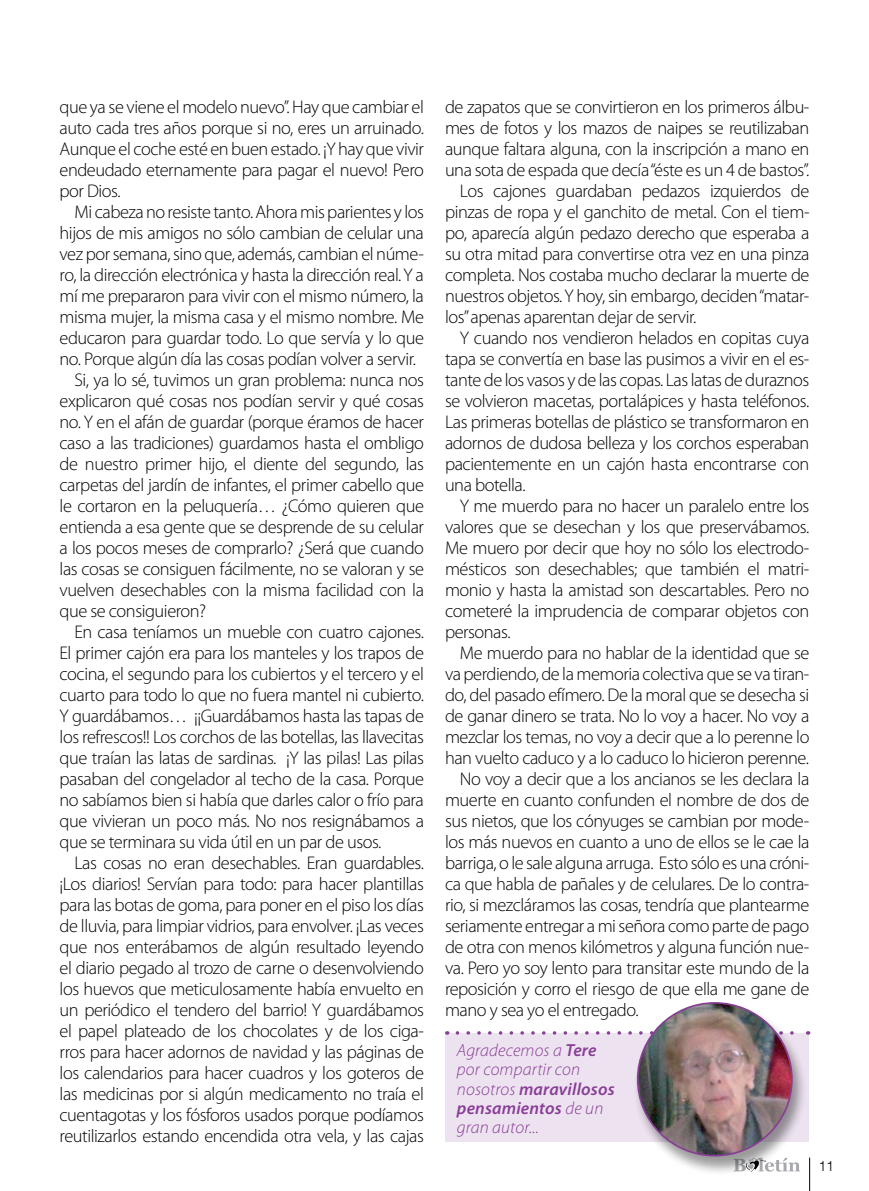
<style>
.page{position:relative;width:869px;height:1191px;background:#fff}
.page>*{position:absolute;margin:0;border:0;box-sizing:border-box;transform-origin:0 0}
.t1{font:300 18.38px/21px "Myriad Pro";letter-spacing:-.025em;color:#000;text-align:justify}
.t2{font:italic 300 17.5px/19.2px "Myriad Pro";letter-spacing:.01em;color:#893d97}
.t3{font:300 14px "Helvetica";color:#000}
.s1{font-weight:600}
</style>
<div class="page">
<hr style="left:809px;top:1157px;width:1px;height:34px;background:#000">
<div style="left:445px;top:1033px;width:363px;height:108px;background:#ede3f0"></div>
<svg style="left:457px;top:1031px;width:351px;height:3px"></svg>
<div style="left:631px;top:1001px;width:176px;height:175px;background:#000;opacity:.4"></div>
<img style="left:637px;top:1003px;width:154px;height:152px">
<p class="t1" style="left:60px;top:96px;width:366px">que ya se viene el modelo nuevo”. Hay que cambiar el auto cada tres años porque si no, eres un arruinado.<br>Aunque el coche esté en buen estado. ¡Y hay que vivir endeudado eternamente para pagar el nuevo! Pero por Dios.</p>
<p class="t1" style="left:74px;top:201px;width:351px">Mi cabeza no resiste tanto. Ahora mis parientes y los</p>
<p class="t1" style="left:60px;top:222px;width:366px">hijos de mis amigos no sólo cambian de celular una</p>
<p class="t1" style="left:60px;top:243px;width:366px">vez por semana, sino que, además, cambian el núme-</p>
<p class="t1" style="left:60px;top:264px;width:366px">ro, la dirección electrónica y hasta la dirección real. Y a</p>
<p class="t1" style="left:60px;top:285px;width:366px">mí me prepararon para vivir con el mismo número, la</p>
<p class="t1" style="left:60px;top:306px;width:366px">misma mujer, la misma casa y el mismo nombre. Me</p>
<p class="t1" style="left:60px;top:327px;width:366px">educaron para guardar todo. Lo que servía y lo que</p>
<p class="t1" style="left:60px;top:348px;width:358px">no. Porque algún día las cosas podían volver a servir.</p>
<p class="t1" style="left:74px;top:369px;width:351px">Si, ya lo sé, tuvimos un gran problema: nunca nos</p>
<p class="t1" style="left:60px;top:390px;width:365px">explicaron qué cosas nos podían servir y qué cosas</p>
<p class="t1" style="left:60px;top:411px;width:366px">no. Y en el afán de guardar (porque éramos de hacer</p>
<p class="t1" style="left:60px;top:432px;width:366px">caso a las tradiciones) guardamos hasta el ombligo</p>
<p class="t1" style="left:60px;top:453px;width:366px">de nuestro primer hijo, el diente del segundo, las</p>
<p class="t1" style="left:60px;top:474px;width:366px">carpetas del jardín de infantes, el primer cabello que</p>
<p class="t1" style="left:60px;top:495px;width:366px">le cortaron en la peluquería… ¿Cómo quieren que</p>
<p class="t1" style="left:60px;top:516px;width:366px">entienda a esa gente que se desprende de su celular</p>
<p class="t1" style="left:60px;top:537px;width:366px">a los pocos meses de comprarlo? ¿Será que cuando</p>
<p class="t1" style="left:60px;top:558px;width:366px">las cosas se consiguen fácilmente, no se valoran y se</p>
<p class="t1" style="left:60px;top:579px;width:366px">vuelven desechables con la misma facilidad con la</p>
<p class="t1" style="left:60px;top:600px;width:148px">que se consiguieron?</p>
<p class="t1" style="left:74px;top:621px;width:351px">En casa teníamos un mueble con cuatro cajones.</p>
<p class="t1" style="left:60px;top:642px;width:366px">El primer cajón era para los manteles y los trapos de</p>
<p class="t1" style="left:60px;top:663px;width:366px">cocina, el segundo para los cubiertos y el tercero y el</p>
<p class="t1" style="left:60px;top:684px;width:366px">cuarto para todo lo que no fuera mantel ni cubierto.</p>
<p class="t1" style="left:60px;top:705px;width:366px">Y guardábamos… ¡¡Guardábamos hasta las tapas de</p>
<p class="t1" style="left:60px;top:726px;width:366px">los refrescos!! Los corchos de las botellas, las llavecitas</p>
<p class="t1" style="left:60px;top:747px;width:366px">que traían las latas de sardinas. ¡Y las pilas! Las pilas</p>
<p class="t1" style="left:60px;top:768px;width:366px">pasaban del congelador al techo de la casa. Porque</p>
<p class="t1" style="left:60px;top:789px;width:365px">no sabíamos bien si había que darles calor o frío para</p>
<p class="t1" style="left:60px;top:810px;width:366px">que vivieran un poco más. No nos resignábamos a</p>
<p class="t1" style="left:60px;top:831px;width:323px">que se terminara su vida útil en un par de usos.</p>
<p class="t1" style="left:74px;top:852px;width:351px">Las cosas no eran desechables. Eran guardables.</p>
<p class="t1" style="left:60px;top:873px;width:366px">¡Los diarios! Servían para todo: para hacer plantillas</p>
<p class="t1" style="left:60px;top:894px;width:365px">para las botas de goma, para poner en el piso los días</p>
<p class="t1" style="left:60px;top:915px;width:366px">de lluvia, para limpiar vidrios, para envolver. ¡Las veces</p>
<p class="t1" style="left:60px;top:936px;width:366px">que nos enterábamos de algún resultado leyendo</p>
<p class="t1" style="left:60px;top:957px;width:365px">el diario pegado al trozo de carne o desenvolviendo</p>
<p class="t1" style="left:60px;top:978px;width:366px">los huevos que meticulosamente había envuelto en</p>
<p class="t1" style="left:60px;top:999px;width:366px">un periódico el tendero del barrio! Y guardábamos</p>
<p class="t1" style="left:60px;top:1020px;width:366px">el papel plateado de los chocolates y de los ciga-</p>
<p class="t1" style="left:60px;top:1041px;width:366px">rros para hacer adornos de navidad y las páginas de</p>
<p class="t1" style="left:60px;top:1062px;width:366px">los calendarios para hacer cuadros y los goteros de</p>
<p class="t1" style="left:60px;top:1083px;width:366px">las medicinas por si algún medicamento no traía el</p>
<p class="t1" style="left:60px;top:1104px;width:366px">cuentagotas y los fósforos usados porque podíamos</p>
<p class="t1" style="left:60px;top:1125px;width:365px">reutilizarlos estando encendida otra vela, y las cajas</p>
<p class="t1" style="left:445px;top:96px;width:366px">de zapatos que se convirtieron en los primeros álbu-</p>
<p class="t1" style="left:445px;top:117px;width:366px">mes de fotos y los mazos de naipes se reutilizaban</p>
<p class="t1" style="left:445px;top:138px;width:365px">aunque faltara alguna, con la inscripción a mano en</p>
<p class="t1" style="left:445px;top:159px;width:365px">una sota de espada que decía “éste es un 4 de bastos”.</p>
<p class="t1" style="left:459px;top:180px;width:351px">Los cajones guardaban pedazos izquierdos de</p>
<p class="t1" style="left:445px;top:201px;width:366px">pinzas de ropa y el ganchito de metal. Con el tiem-</p>
<p class="t1" style="left:445px;top:222px;width:366px">po, aparecía algún pedazo derecho que esperaba a</p>
<p class="t1" style="left:445px;top:243px;width:366px">su otra mitad para convertirse otra vez en una pinza</p>
<p class="t1" style="left:445px;top:264px;width:366px">completa. Nos costaba mucho declarar la muerte de</p>
<p class="t1" style="left:445px;top:285px;width:366px">nuestros objetos. Y hoy, sin embargo, deciden “matar-</p>
<p class="t1" style="left:445px;top:306px;width:253px">los” apenas aparentan dejar de servir.</p>
<p class="t1" style="left:459px;top:327px;width:351px">Y cuando nos vendieron helados en copitas cuya</p>
<p class="t1" style="left:445px;top:348px;width:366px">tapa se convertía en base las pusimos a vivir en el es-</p>
<p class="t1" style="left:445px;top:369px;width:366px">tante de los vasos y de las copas. Las latas de duraznos</p>
<p class="t1" style="left:445px;top:390px;width:365px">se volvieron macetas, portalápices y hasta teléfonos.</p>
<p class="t1" style="left:445px;top:411px;width:365px">Las primeras botellas de plástico se transformaron en</p>
<p class="t1" style="left:445px;top:432px;width:366px">adornos de dudosa belleza y los corchos esperaban</p>
<p class="t1" style="left:445px;top:453px;width:366px">pacientemente en un cajón hasta encontrarse con</p>
<p class="t1" style="left:445px;top:474px;width:82px">una botella.</p>
<p class="t1" style="left:459px;top:495px;width:351px">Y me muerdo para no hacer un paralelo entre los</p>
<p class="t1" style="left:445px;top:516px;width:365px">valores que se desechan y los que preservábamos.</p>
<p class="t1" style="left:445px;top:537px;width:366px">Me muero por decir que hoy no sólo los electrodo-</p>
<p class="t1" style="left:445px;top:558px;width:366px">mésticos son desechables; que también el matri-</p>
<p class="t1" style="left:445px;top:579px;width:366px">monio y hasta la amistad son descartables. Pero no</p>
<p class="t1" style="left:445px;top:600px;width:366px">cometeré la imprudencia de comparar objetos con</p>
<p class="t1" style="left:445px;top:621px;width:67px">personas.</p>
<p class="t1" style="left:459px;top:642px;width:351px">Me muerdo para no hablar de la identidad que se</p>
<p class="t1" style="left:445px;top:663px;width:366px">va perdiendo, de la memoria colectiva que se va tiran-</p>
<p class="t1" style="left:445px;top:684px;width:366px">do, del pasado efímero. De la moral que se desecha si</p>
<p class="t1" style="left:445px;top:705px;width:365px">de ganar dinero se trata. No lo voy a hacer. No voy a</p>
<p class="t1" style="left:445px;top:726px;width:366px">mezclar los temas, no voy a decir que a lo perenne lo</p>
<p class="t1" style="left:445px;top:747px;width:365px">han vuelto caduco y a lo caduco lo hicieron perenne.</p>
<p class="t1" style="left:459px;top:768px;width:351px">No voy a decir que a los ancianos se les declara la</p>
<p class="t1" style="left:445px;top:789px;width:366px">muerte en cuanto confunden el nombre de dos de</p>
<p class="t1" style="left:445px;top:810px;width:366px">sus nietos, que los cónyuges se cambian por mode-</p>
<p class="t1" style="left:445px;top:831px;width:366px">los más nuevos en cuanto a uno de ellos se le cae la</p>
<p class="t1" style="left:445px;top:852px;width:366px">barriga, o le sale alguna arruga. Esto sólo es una cróni-</p>
<p class="t1" style="left:445px;top:873px;width:366px">ca que habla de pañales y de celulares. De lo contra-</p>
<p class="t1" style="left:445px;top:894px;width:366px">rio, si mezcláramos las cosas, tendría que plantearme</p>
<p class="t1" style="left:445px;top:915px;width:366px">seriamente entregar a mi señora como parte de pago</p>
<p class="t1" style="left:445px;top:936px;width:366px">de otra con menos kilómetros y alguna función nue-</p>
<p class="t1" style="left:445px;top:957px;width:366px">va. Pero yo soy lento para transitar este mundo de la</p>
<p class="t1" style="left:445px;top:978px;width:365px">reposición y corro el riesgo de que ella me gane de</p>
<p class="t1" style="left:445px;top:999px;width:195px">mano y sea yo el entregado.</p>
<p class="t2" style="left:456px;top:1041px;width:159px">Agradecemos a <span class="s1">Tere </span>por compartir con nosotros <span class="s1">maravillosos pensamientos</span> de un gran autor...</p>
<p class="t3" style="left:818px;top:1157px;width:17px">11</p>
</div>
